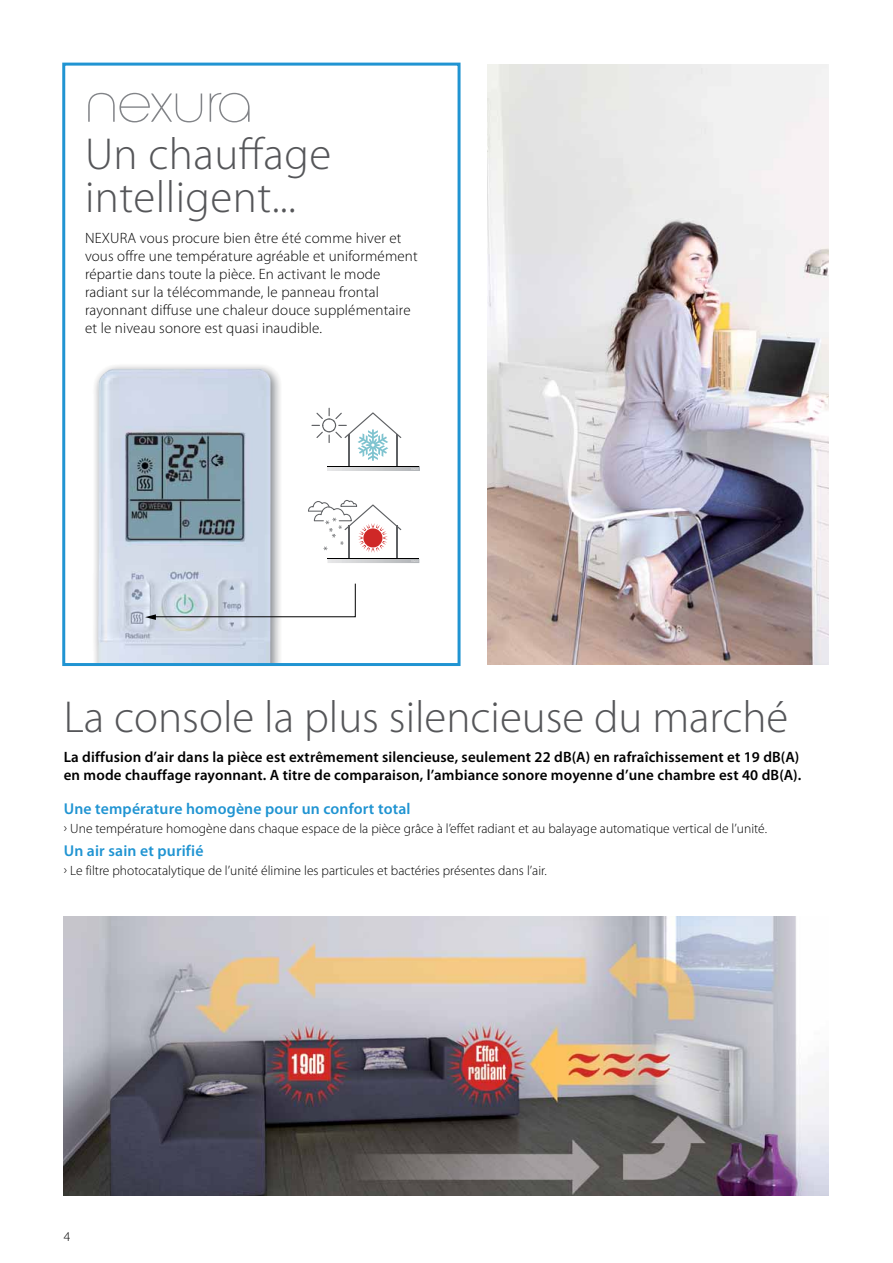
<style>
.page{position:relative;width:893px;height:1263px;background:#fff}
.page>*{position:absolute;margin:0;border:0;box-sizing:border-box;transform-origin:0 0}
.t1{font:300 45px/43.5px "Myriad Pro";color:#555659}
.t2{font:600 15.75px "Myriad Pro";letter-spacing:.01em;color:#2094d2}
.t3{font:300 15px/18px "Myriad Pro";letter-spacing:.01em;color:#000}
.t4{font:600 15px/18px "Myriad Pro";letter-spacing:.01em;color:#000}
.t5{font:300 13.5px "Myriad Pro";color:#000}
</style>
<div class="page">
<img style="left:487px;top:64px;width:342px;height:601px">
<img style="left:64px;top:916px;width:765px;height:279px">
<svg style="left:210px;top:93px;width:40px;height:29px"></svg>
<svg style="left:88px;top:93px;width:114px;height:29px"></svg>
<hr style="left:396px;top:526px;width:1px;height:33px;background:#5e6063">
<hr style="left:348px;top:526px;width:2px;height:33px;background:#5e6063">
<svg style="left:327px;top:559px;width:92px;height:4px"></svg>
<hr style="left:396px;top:434px;width:1px;height:33px;background:#5e6063">
<hr style="left:348px;top:434px;width:2px;height:33px;background:#5e6063">
<svg style="left:327px;top:468px;width:92px;height:3px"></svg>
<hr style="left:327px;top:467px;width:92px;height:1px;background:#000">
<svg style="left:411px;top:468px;width:7px;height:2px"></svg>
<svg style="left:311px;top:408px;width:90px;height:53px"></svg>
<svg style="left:308px;top:500px;width:93px;height:53px"></svg>
<img style="left:94px;top:365px;width:186px;height:297px">
<img style="left:98px;top:369px;width:172px;height:293px">
<svg style="left:145px;top:583px;width:211px;height:37px"></svg>
<div style="left:62px;top:63px;width:398px;height:603px;border:3px solid #2094d2"></div>
<h1 class="t1" style="left:85px;top:137px;width:248px">Un chauffage intelligent...</h1>
<p class="t3" style="left:85px;top:231px;width:334px">NEXURA vous procure bien être été comme hiver et vous offre une température agréable et uniformément répartie dans toute la pièce. En activant le mode radiant sur la télécommande, le panneau frontal rayonnant diffuse une chaleur douce supplémentaire et le niveau sonore est quasi inaudible.</p>
<h1 class="t1" style="left:64px;top:700px;width:726px">La console la plus silencieuse du marché</h1>
<p class="t4" style="left:64px;top:750px;width:739px">La diffusion d’air dans la pièce est extrêmement silencieuse, seulement 22 dB(A) en rafraîchissement et 19 dB(A) en mode chauffage rayonnant. A titre de comparaison, l’ambiance sonore moyenne d’une chambre est 40 dB(A).</p>
<p class="t2" style="left:64px;top:803px;width:348px">Une température homogène pour un confort total</p>
<p class="t5" style="left:70px;top:824px;width:698px">Une température homogène dans chaque espace de la pièce grâce à l’effet radiant et au balayage automatique vertical de l’unité.</p>
<p class="t2" style="left:64px;top:845px;width:141px">Un air sain et purifié</p>
<p class="t5" style="left:70px;top:866px;width:478px">Le filtre photocatalytique de l’unité élimine les particules et bactéries présentes dans l’air.</p>
</div>
